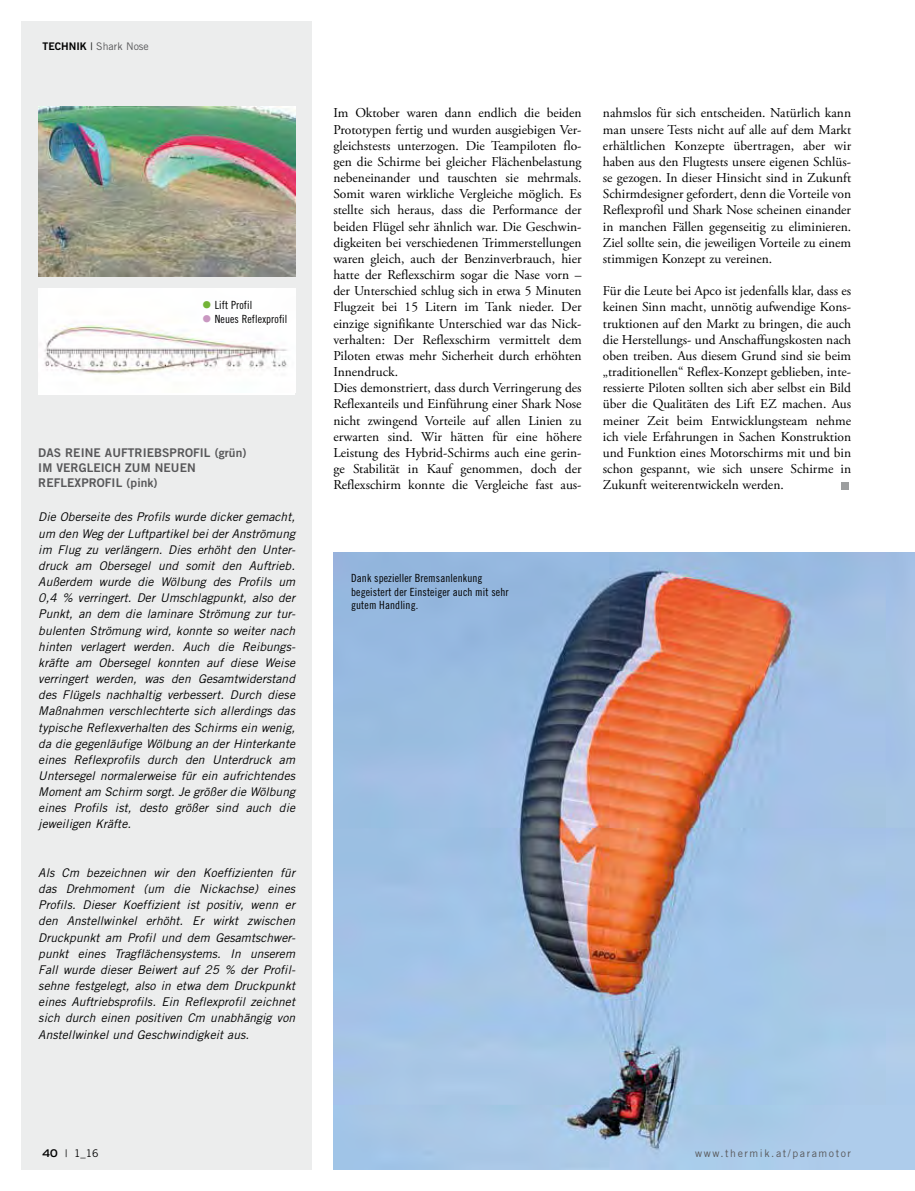
<style>
.page{position:relative;width:915px;height:1191px;background:#fff}
.page>*{position:absolute;margin:0;border:0;box-sizing:border-box;transform-origin:0 0}
.t1{font:13.5px/16.2px "Adobe Garamond Pro";color:#000;text-align:justify}
.t2{font:italic 12px/16.2px "Trade Gothic LT Std";letter-spacing:.005em;color:#000;text-align:justify}
.t3{font:12px/15px "Trade Gothic LT Std Bd 2";letter-spacing:.005em;color:#58585a}
.t4{font:11.25px/13.5px "Trade Gothic LT Std Cn 18";letter-spacing:.01em;color:#000}
.t5{font:10.5px "Trade Gothic LT Std";letter-spacing:.15em;color:#58585a}
.t6{font:10.5px "Trade Gothic LT Std";color:#58585a}
.t7{font:10.5px "Trade Gothic LT Std";color:#000}
.s1{font-family:"Trade Gothic LT Std Bd 2";color:#000}
.s2{color:#000}
.s3{font-size:20.25px;color:#73b437}
.s4{font-size:20.25px;color:#c998c1}
.s5{font-weight:700;font-stretch:expanded}
</style>
<div class="page">
<div style="left:841px;top:482px;width:7px;height:7px;background:#9c9e9f"></div>
<img style="left:333px;top:553px;width:581px;height:616px">
<div style="left:21px;top:21px;width:291px;height:1148px;background:#eceded"></div>
<img style="left:38px;top:106px;width:257px;height:170px">
<div style="left:38px;top:289px;width:257px;height:106px;background:#fff"></div>
<img style="left:44px;top:324px;width:243px;height:50px">
<p class="t6" style="left:43px;top:40px;width:108px"><span class="s1">TECHNIK</span> <span class="s2">|</span> Shark Nose</p>
<p class="t4" style="left:202px;top:298px;width:52px"><span class="s3">•</span> Lift Profil</p>
<p class="t4" style="left:202px;top:312px;width:87px"><span class="s4">•</span> Neues Reflexprofil</p>
<p class="t3" style="left:38px;top:444px;width:209px">DAS REINE AUFTRIEBSPROFIL (grün)<br>IM VERGLEICH ZUM NEUEN<br>REFLEXPROFIL (pink)</p>
<p class="t2" style="left:38px;top:509px;width:258px">Die Oberseite des Profils wurde dicker gemacht, um den Weg der Luftpartikel bei der Anströmung im Flug zu verlängern. Dies erhöht den Unter&shy;druck am Obersegel und somit den Auftrieb.<br>Außerdem wurde die Wölbung des Profils um 0,4 % verringert. Der Umschlagpunkt, also der Punkt, an dem die laminare Strömung zur tur&shy;bulenten Strömung wird, konnte so weiter nach hinten verlagert werden. Auch die Reibungs&shy;kräfte am Obersegel konnten auf diese Weise verringert werden, was den Gesamtwiderstand des Flügels nachhaltig verbessert. Durch diese Maßnahmen verschlechterte sich allerdings das typische Reflexverhalten des Schirms ein wenig, da die gegenläufige Wölbung an der Hinterkante eines Reflexprofils durch den Unterdruck am Untersegel normalerweise für ein aufrichtendes Moment am Schirm sorgt. Je größer die Wölbung eines Profils ist, desto größer sind auch die jeweiligen Kräfte.</p>
<p class="t2" style="left:38px;top:864px;width:258px">Als Cm bezeichnen wir den Koeffizienten für das Drehmoment (um die Nickachse) eines Profils. Dieser Koeffizient ist positiv, wenn er den Anstellwinkel erhöht. Er wirkt zwischen Druckpunkt am Profil und dem Gesamtschwer&shy;punkt eines Tragflächensystems. In unserem Fall wurde dieser Beiwert auf 25 % der Profil&shy;sehne festgelegt, also in etwa dem Druckpunkt eines Auftriebsprofils. Ein Reflexprofil zeichnet sich durch einen positiven Cm unabhängig von Anstellwinkel und Geschwindigkeit aus.</p>
<p class="t1" style="left:333px;top:105px;width:250px;text-align:left">Im Oktober waren dann endlich die beiden Prototypen fertig und wurden ausgiebigen Ver&shy;gleichstests unterzogen. Die Teampiloten flo&shy;gen die Schirme bei gleicher Flächenbelastung nebeneinander und tauschten sie mehrmals.<br>Somit waren wirkliche Vergleiche möglich. Es stellte sich heraus, dass die Performance der beiden Flügel sehr ähnlich war. Die Geschwin&shy;digkeiten bei verschiedenen Trimmerstellungen waren gleich, auch der Benzinverbrauch, hier hatte der Reflexschirm sogar die Nase vorn – der Unterschied schlug sich in etwa 5 Minuten Flugzeit bei 15 Litern im Tank nieder. Der einzige signifikante Unterschied war das Nick&shy;verhalten: Der Reflexschirm vermittelt dem Piloten etwas mehr Sicherheit durch erhöhten Innendruck.<br>Dies demonstriert, dass durch Verringerung des Reflexanteils und Einführung einer Shark Nose nicht zwingend Vorteile auf allen Linien zu erwarten sind. Wir hätten für eine höhere Leistung des Hybrid-Schirms auch eine gerin&shy;ge Stabilität in Kauf genommen, doch der Reflexschirm konnte die Vergleiche fast aus-</p>
<p class="t1" style="left:602px;top:105px;width:250px">nahmslos für sich entscheiden. Natürlich kann man unsere Tests nicht auf alle auf dem Markt erhältlichen Konzepte übertragen, aber wir haben aus den Flugtests unsere eigenen Schlüs&shy;se gezogen. In dieser Hinsicht sind in Zukunft Schirmdesigner gefordert, denn die Vorteile von Reflexprofil und Shark Nose scheinen einander in manchen Fällen gegenseitig zu eliminieren.<br>Ziel sollte sein, die jeweiligen Vorteile zu einem stimmigen Konzept zu vereinen.</p>
<p class="t1" style="left:602px;top:283px;width:250px">Für die Leute bei Apco ist jedenfalls klar, dass es keinen Sinn macht, unnötig aufwendige Kons&shy;truktionen auf den Markt zu bringen, die auch die Herstellungs- und Anschaffungskosten nach oben treiben. Aus diesem Grund sind sie beim „traditionellen“ Reflex-Konzept geblieben, inte&shy;ressierte Piloten sollten sich aber selbst ein Bild über die Qualitäten des Lift EZ machen. Aus meiner Zeit beim Entwicklungsteam nehme ich viele Erfahrungen in Sachen Konstruktion und Funktion eines Motorschirms mit und bin schon gespannt, wie sich unsere Schirme in Zukunft weiterentwickeln werden.</p>
<p class="t4" style="left:351px;top:571px;width:159px">Dank spezieller Bremsanlenkung begeistert der Einsteiger auch mit sehr gutem Handling.</p>
<p class="t7" style="left:43px;top:1146px;width:57px"><span class="s5">40</span> | 1_16</p>
<p class="t5" style="left:695px;top:1146px;width:157px">www.thermik.at/paramotor</p>
</div>
